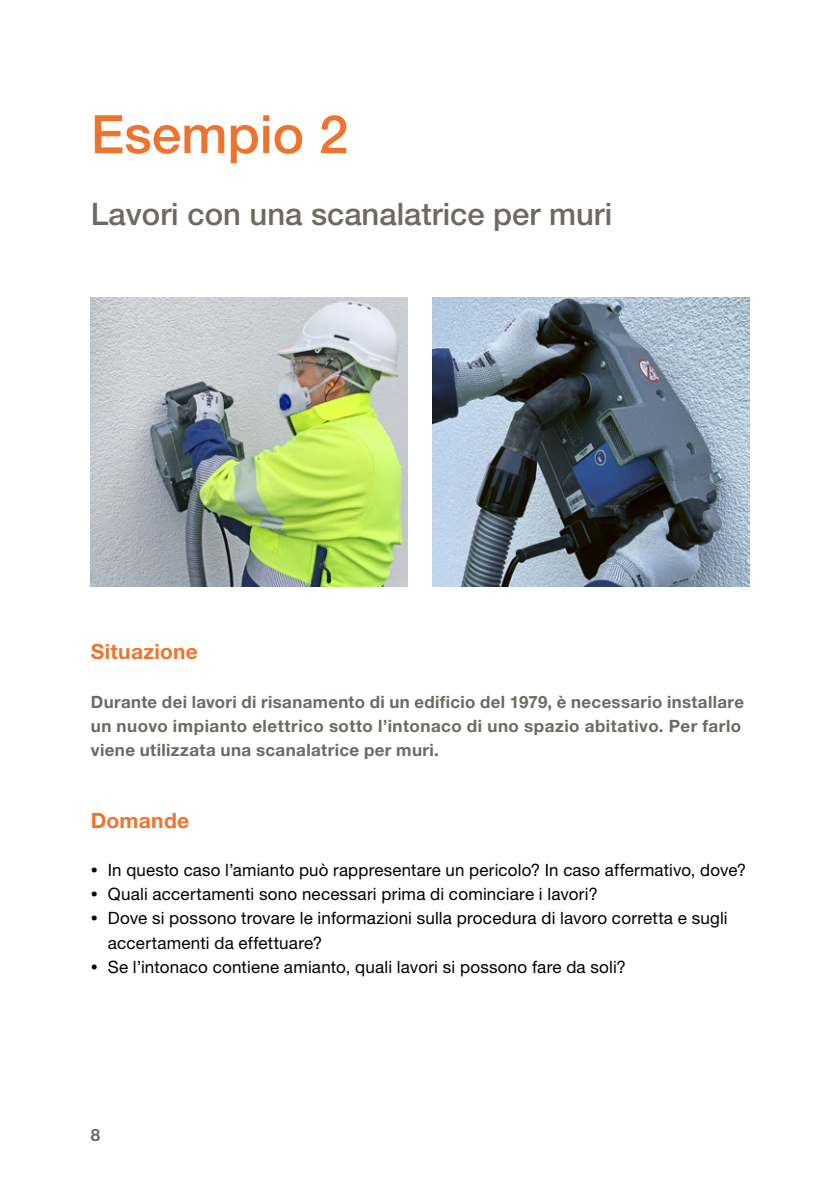
<style>
.page{position:relative;width:840px;height:1191px;background:#fff}
.page>*{position:absolute;margin:0;border:0;box-sizing:border-box;transform-origin:0 0}
.t1{font:500 53px "Helvetica Neue LT Std";color:#ee742d}
.t2{font:500 31px "Helvetica Neue LT Std";color:#6d6a63}
.t3{font:700 21px "Helvetica Neue LT Std";letter-spacing:.015em;color:#ee742d}
.t4{font:17px/24px "Helvetica Neue LT Std";letter-spacing:.01em;color:#000}
.t5{font:700 17px/24px "Helvetica Neue LT Std";letter-spacing:.025em;color:#6d6a63}
.s1{font-size:14px}
</style>
<div class="page">
<img style="left:91px;top:298px;width:316px;height:289px">
<img style="left:432px;top:298px;width:316px;height:289px">
<h1 class="t1" style="left:91px;top:103px;width:259px">Esempio 2</h1>
<h2 class="t2" style="left:91px;top:196px;width:522px">Lavori con una scanalatrice per muri</h2>
<p class="t3" style="left:91px;top:639px;width:109px">Situazione</p>
<p class="t5" style="left:91px;top:689px;width:654px">Durante dei lavori di risanamento di un edificio del 1979, è necessario installare un nuovo impianto elettrico sotto l’intonaco di uno spazio abitativo. Per farlo viene utilizzata una scanalatrice per muri.</p>
<p class="t3" style="left:91px;top:807px;width:100px">Domande</p>
<p class="t4" style="left:91px;top:858px;width:656px"><span class="s1">•</span> In questo caso l’amianto può rappresentare un pericolo? In caso affermativo, dove?</p>
<p class="t4" style="left:91px;top:882px;width:508px"><span class="s1">•</span> Quali accertamenti sono necessari prima di cominciare i lavori?</p>
<p class="t4" style="left:108px;top:906px;width:621px;text-indent:-17px"><span class="s1">•</span> Dove si possono trovare le informazioni sulla procedura di lavoro corretta e sugli accertamenti da effettuare?</p>
<p class="t4" style="left:91px;top:954px;width:536px"><span class="s1">•</span> Se l’intonaco contiene amianto, quali lavori si possono fare da soli?</p>
<p class="t5" style="left:91px;top:1123px;width:11px">8</p>
</div>
